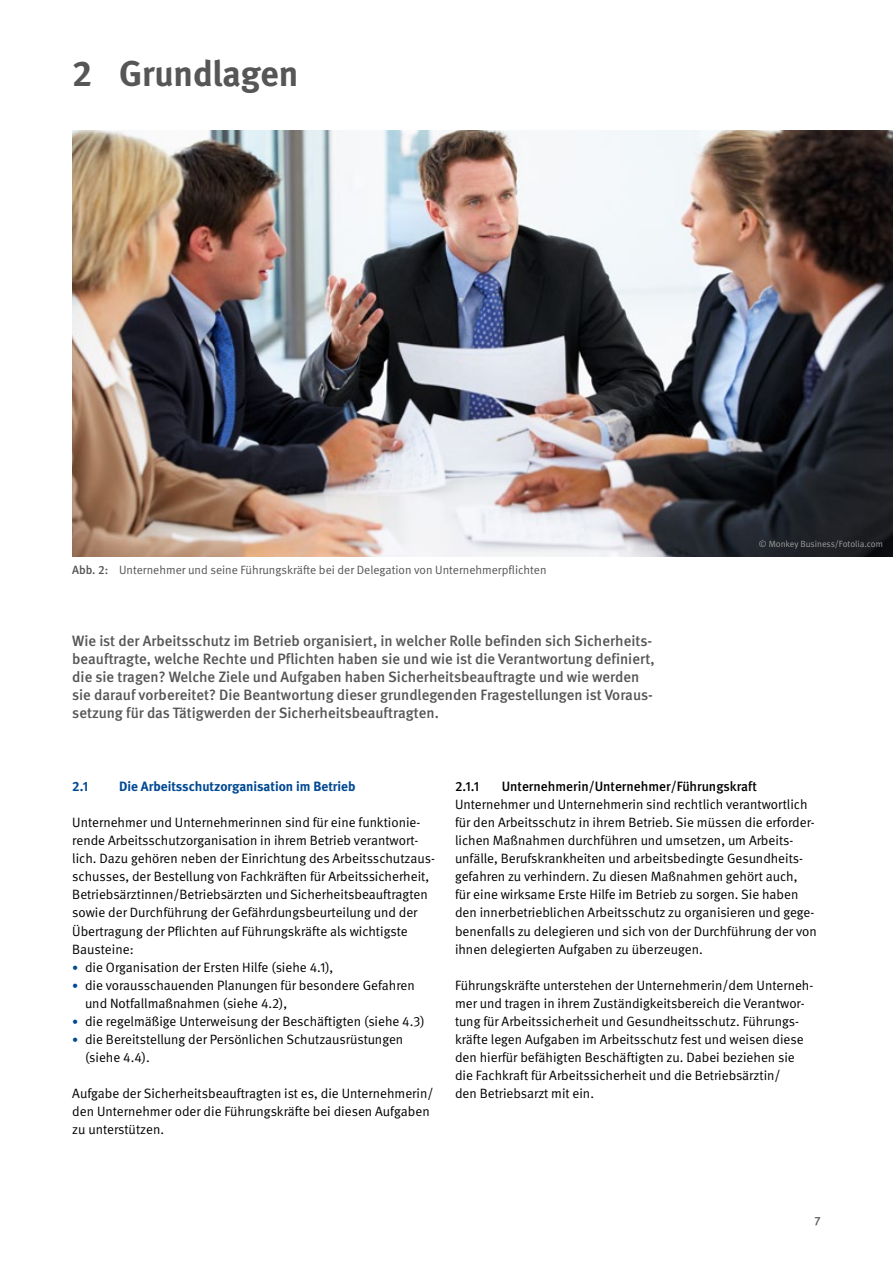
<style>
.page{position:relative;width:893px;height:1263px;background:#fff}
.page>*{position:absolute;margin:0;border:0;box-sizing:border-box;transform-origin:0 0}
.t1{font:700 36px "DGUV Meta";color:#565656}
.AL_10pt{font:500 15px/18px "DGUV Meta";color:#565656}
.FT{font:13.5px/18px "DGUV Meta";color:#000}
.FT_oA{font:13.5px/18px "DGUV Meta";color:#000}
.t2{font:500 13.5px "DGUV Meta";color:#000}
.t3{font:700 13.5px "DGUV Meta";color:#004993}
.t4{font:12px "DGUV Meta";color:#565656}
.t5{font:500 12px "DGUV Meta";color:#565656}
.t6{font:9px "DGUV Meta";letter-spacing:-.005em;color:#9c9d9d}
.s1{font-weight:500}
.s2{font-size:12px;color:#004993}
</style>
<div class="page">
<img style="left:72px;top:131px;width:821px;height:425px">
<h1 class="t1" style="left:72px;top:52px;width:228px">2 Grundlagen</h1>
<p class="t4" style="left:72px;top:563px;width:476px"><span class="s1">Abb. 2:</span> Unternehmer und seine Führungskräfte bei der Delegation von Unternehmerpflichten</p>
<p class="AL_10pt" style="left:72px;top:633px;width:584px">Wie ist der Arbeitsschutz im Betrieb organisiert, in welcher Rolle befinden sich Sicherheits&shy;beauftragte, welche Rechte und Pflichten haben sie und wie ist die Verantwortung definiert, die sie tragen? Welche Ziele und Aufgaben haben Sicherheitsbeauftragte und wie werden sie darauf vorbereitet? Die Beantwortung dieser grundlegenden Fragestellungen ist Voraus&shy;setzung für das Tätigwerden der Sicherheitsbeauftragten.</p>
<p class="t6" style="left:759px;top:539px;width:126px">© Monkey Business/Fotolia.com</p>
<h2 class="t3" style="left:72px;top:778px;width:17px">2.1</h2>
<h2 class="t3" style="left:119px;top:778px;width:238px">Die Arbeitsschutzorganisation im Betrieb</h2>
<p class="FT_oA" style="left:72px;top:814px;width:364px">Unternehmer und Unternehmerinnen sind für eine funktionie&shy;rende Arbeitsschutzorganisation in ihrem Betrieb verantwort&shy;lich. Dazu gehören neben der Einrichtung des Arbeitsschutzaus&shy;schusses, der Bestellung von Fachkräften für Arbeitssicherheit, Betriebsärztinnen/Betriebsärzten und Sicherheitsbeauftragten sowie der Durchführung der Gefährdungsbeurteilung und der Übertragung der Pflichten auf Führungskräfte als wichtigste Bausteine:</p>
<p class="FT" style="left:72px;top:958px;width:263px"><span class="s2">•</span> die Organisation der Ersten Hilfe (siehe 4.1),</p>
<p class="FT" style="left:85px;top:976px;width:331px;text-indent:-13px"><span class="s2">•</span> die vorausschauenden Planungen für besondere Gefahren und Notfallmaßnahmen (siehe 4.2),</p>
<p class="FT" style="left:72px;top:1012px;width:354px"><span class="s2">•</span> die regelmäßige Unterweisung der Beschäftigten (siehe 4.3)</p>
<p class="FT" style="left:85px;top:1031px;width:320px;text-indent:-13px"><span class="s2">•</span> die Bereitstellung der Persönlichen Schutzausrüstungen (siehe 4.4).</p>
<p class="FT" style="left:72px;top:1085px;width:363px">Aufgabe der Sicherheitsbeauftragten ist es, die Unternehmerin/ den Unternehmer oder die Führungskräfte bei diesen Aufgaben zu unterstützen.</p>
<h3 class="t2" style="left:455px;top:778px;width:26px">2.1.1</h3>
<h3 class="t2" style="left:502px;top:778px;width:257px">Unternehmerin/Unternehmer/Führungskraft</h3>
<p class="FT" style="left:455px;top:796px;width:363px">Unternehmer und Unternehmerin sind rechtlich verantwortlich für den Arbeitsschutz in ihrem Betrieb. Sie müssen die erforder&shy;lichen Maßnahmen durchführen und umsetzen, um Arbeits&shy;unfälle, Berufskrankheiten und arbeitsbedingte Gesundheits&shy;gefahren zu verhindern. Zu diesen Maßnahmen gehört auch,<br>für eine wirksame Erste Hilfe im Betrieb zu sorgen. Sie haben den innerbetrieblichen Arbeitsschutz zu organisieren und gege&shy;benenfalls zu delegieren und sich von der Durchführung der von ihnen delegierten Aufgaben zu überzeugen.</p>
<p class="FT" style="left:455px;top:976px;width:360px">Führungskräfte unterstehen der Unternehmerin/dem Unterneh&shy;mer und tragen in ihrem Zuständigkeitsbereich die Verantwor&shy;tung für Arbeitssicherheit und Gesundheitsschutz. Führungs&shy;kräfte legen Aufgaben im Arbeitsschutz fest und weisen diese den hierfür befähigten Beschäftigten zu. Dabei beziehen sie die Fachkraft für Arbeitssicherheit und die Betriebsärztin/<br>den Betriebsarzt mit ein.</p>
<p class="t5" style="left:815px;top:1213px;width:8px">7</p>
</div>
